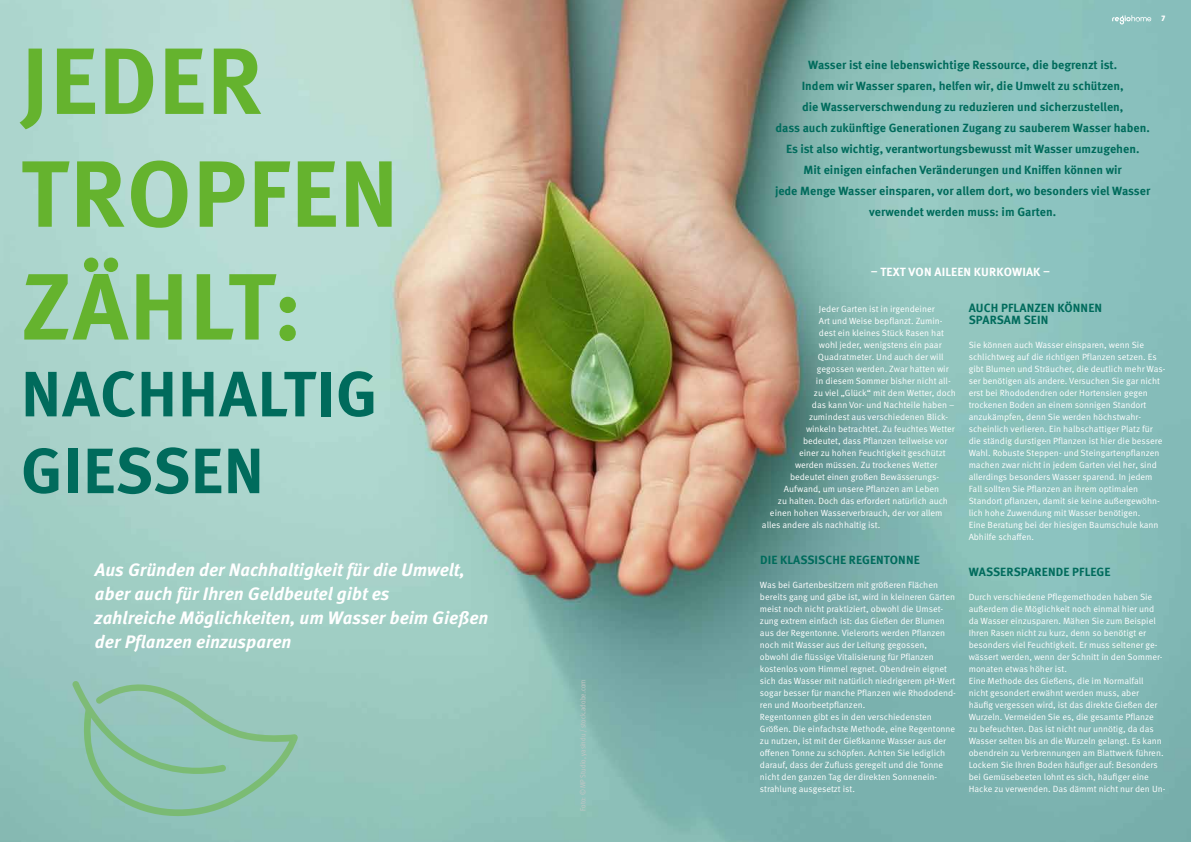
<style>
.page{position:relative;width:1191px;height:842px;background:#fff}
.page>*{position:absolute;margin:0;border:0;box-sizing:border-box;transform-origin:0 0}
.t1{font:700 94px/112.8px "Meta Pro";letter-spacing:.01em;color:#65b32e}
.t2{font:700 64px/76.8px "Meta Pro";letter-spacing:.01em;color:#006b5c}
.t3{font:italic 700 18px/24px "Meta Pro";color:#fff}
.t4{font:700 12px/21px "Meta Pro";color:#006b5c;text-align:center}
.t5{font:700 12px "Meta Pro";letter-spacing:.01em;color:#fff}
.t6{font:9px/12px "Meta Pro Norm";color:#fff}
.t7{font:700 8px "Avignon";color:#fff}
.t8{font:7.5px "Meta Pro Cond Norm";letter-spacing:.005em;color:#c6c6c6}
</style>
<div class="page">
<img style="left:0;top:0;width:1191px;height:842px">
<svg style="left:1112px;top:15px;width:39px;height:9px"></svg>
<svg style="left:72px;top:671px;width:226px;height:151px;background:#90c3b1"></svg>
<h1 class="t1" style="left:21px;top:19px;width:379px">JEDER<br>TROPFEN<br>ZÄHLT:</h1>
<h2 class="t2" style="left:21px;top:352px;width:358px">NACHHALTIG<br>GIESSEN</h2>
<h3 class="t3" style="left:95px;top:557px;width:395px">Aus Gründen der Nachhaltigkeit für die Umwelt, aber auch für Ihren Geldbeutel gibt es<br>zahlreiche Möglichkeiten, um Wasser beim Gießen der Pflanzen einzusparen</h3>
<p class="t8" style="left:577px;top:811px;width:133px;rotate:-90deg">Foto: © MP Studio, yasindu / stock.adobe.com</p>
<p class="t7" style="left:1161px;top:14px;width:6px">7</p>
<p class="t4" style="left:775px;top:54px;width:377px">Wasser ist eine lebenswichtige Ressource, die begrenzt ist.<br>Indem wir Wasser sparen, helfen wir, die Umwelt zu schützen,<br>die Wasserverschwendung zu reduzieren und sicherzustellen,<br>dass auch zukünftige Generationen Zugang zu sauberem Wasser haben.<br>Es ist also wichtig, verantwortungsbewusst mit Wasser umzugehen.<br>Mit einigen einfachen Veränderungen und Kniffen können wir<br>jede Menge Wasser einsparen, vor allem dort, wo besonders viel Wasser verwendet werden muss: im Garten.</p>
<h3 class="t5" style="left:870px;top:262px;width:181px">– TEXT VON AILEEN KURKOWIAK –</h3>
<p class="t6" style="left:819px;top:302px;width:117px">Jeder Garten ist in irgendeiner</p>
<p class="t6" style="left:819px;top:314px;width:125px">Art und Weise bepflanzt. Zumin-</p>
<p class="t6" style="left:819px;top:326px;width:126px">dest ein kleines Stück Rasen hat</p>
<p class="t6" style="left:819px;top:338px;width:124px">wohl jeder, wenigstens ein paar</p>
<p class="t6" style="left:818px;top:350px;width:127px">Quadratmeter. Und auch der will</p>
<p class="t6" style="left:817px;top:362px;width:133px">gegossen werden. Zwar hatten wir</p>
<p class="t6" style="left:816px;top:374px;width:136px">in diesem Sommer bisher nicht all-</p>
<p class="t6" style="left:814px;top:386px;width:143px">zu viel „Glück“ mit dem Wetter, doch</p>
<p class="t6" style="left:812px;top:398px;width:144px">das kann Vor- und Nachteile haben –</p>
<p class="t6" style="left:809px;top:410px;width:141px">zumindest aus verschiedenen Blick-</p>
<p class="t6" style="left:806px;top:422px;width:150px">winkeln betrachtet. Zu feuchtes Wetter</p>
<p class="t6" style="left:803px;top:434px;width:146px">bedeutet, dass Pflanzen teilweise vor</p>
<p class="t6" style="left:799px;top:446px;width:148px">einer zu hohen Feuchtigkeit geschützt</p>
<p class="t6" style="left:795px;top:458px;width:144px">werden müssen. Zu trockenes Wetter</p>
<p class="t6" style="left:790px;top:470px;width:151px">bedeutet einen großen Bewässerungs-</p>
<p class="t6" style="left:784px;top:482px;width:157px">Aufwand, um unsere Pflanzen am Leben</p>
<p class="t6" style="left:778px;top:494px;width:172px">zu halten. Doch das erfordert natürlich auch</p>
<p class="t6" style="left:770px;top:506px;width:174px">einen hohen Wasserverbrauch, der vor allem</p>
<p class="t6" style="left:762px;top:518px;width:120px">alles andere als nachhaltig ist.</p>
<h3 class="t4" style="left:760px;top:549px;width:161px">DIE KLASSISCHE REGENTONNE</h3>
<p class="t6" style="left:760px;top:578px;width:197px">Was bei Gartenbesitzern mit größeren Flächen bereits gang und gäbe ist, wird in kleineren Gärten meist noch nicht praktiziert, obwohl die Umset&shy;zung extrem einfach ist: das Gießen der Blumen aus der Regentonne. Vielerorts werden Pflanzen noch mit Wasser aus der Leitung gegossen, obwohl die flüssige Vitalisierung für Pflanzen kostenlos vom Himmel regnet. Obendrein eignet sich das Wasser mit natürlich niedrigerem pH-Wert sogar besser für manche Pflanzen wie Rhododend&shy;ren und Moorbeetpflanzen.<br>Regentonnen gibt es in den verschiedensten Größen. Die einfachste Methode, eine Regentonne zu nutzen, ist mit der Gießkanne Wasser aus der offenen Tonne zu schöpfen. Achten Sie lediglich darauf, dass der Zufluss geregelt und die Tonne nicht den ganzen Tag der direkten Sonnenein&shy;strahlung ausgesetzt ist.</p>
<h3 class="t4" style="left:968px;top:301px;width:135px;line-height:12px;text-align:left">AUCH PFLANZEN KÖNNEN<br>SPARSAM SEIN</h3>
<p class="t6" style="left:968px;top:338px;width:198px">Sie können auch Wasser einsparen, wenn Sie schlichtweg auf die richtigen Pflanzen setzen. Es gibt Blumen und Sträucher, die deutlich mehr Was&shy;ser benötigen als andere. Versuchen Sie gar nicht erst bei Rhododendren oder Hortensien gegen trockenen Boden an einem sonnigen Standort anzukämpfen, denn Sie werden höchstwahr&shy;scheinlich verlieren. Ein halbschattiger Platz für die ständig durstigen Pflanzen ist hier die bessere Wahl. Robuste Steppen- und Steingartenpflanzen machen zwar nicht in jedem Garten viel her, sind allerdings besonders Wasser sparend. In jedem Fall sollten Sie Pflanzen an ihrem optimalen Standort pflanzen, damit sie keine außergewöhn&shy;lich hohe Zuwendung mit Wasser benötigen.<br>Eine Beratung bei der hiesigen Baumschule kann Abhilfe schaffen.</p>
<h3 class="t4" style="left:968px;top:561px;width:143px">WASSERSPARENDE PFLEGE</h3>
<p class="t6" style="left:968px;top:590px;width:198px">Durch verschiedene Pflegemethoden haben Sie außerdem die Möglichkeit noch einmal hier und da Wasser einzusparen. Mähen Sie zum Beispiel Ihren Rasen nicht zu kurz, denn so benötigt er besonders viel Feuchtigkeit. Er muss seltener ge&shy;wässert werden, wenn der Schnitt in den Sommer&shy;monaten etwas höher ist.<br>Eine Methode des Gießens, die im Normalfall nicht gesondert erwähnt werden muss, aber häufig vergessen wird, ist das direkte Gießen der Wurzeln. Vermeiden Sie es, die gesamte Pflanze<br>zu befeuchten. Das ist nicht nur unnötig, da das Wasser selten bis an die Wurzeln gelangt. Es kann obendrein zu Verbrennungen am Blattwerk führen.<br>Lockern Sie Ihren Boden häufiger auf: Besonders bei Gemüsebeeten lohnt es sich, häufiger eine Hacke zu verwenden. Das dämmt nicht nur den Un-</p>
</div>
